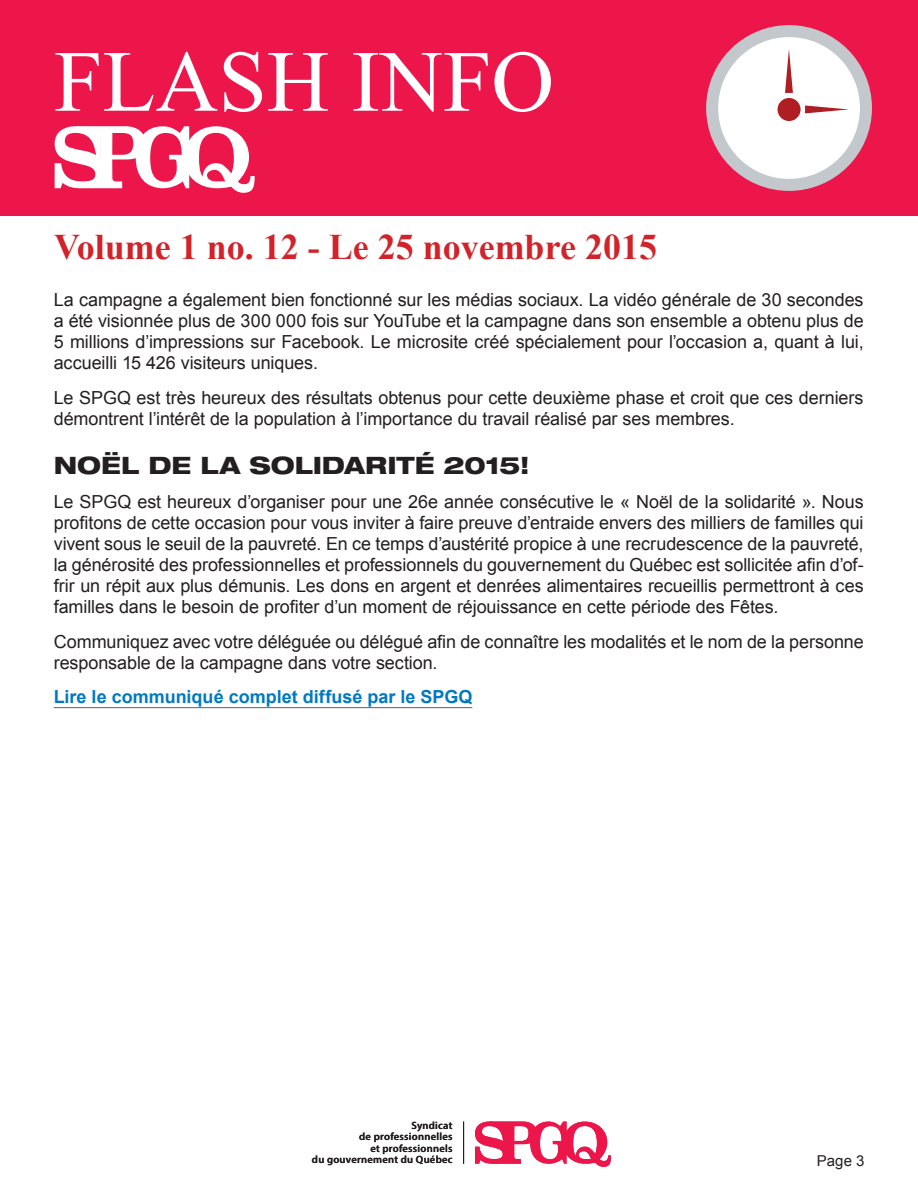
<style>
.page{position:relative;width:918px;height:1188px;background:#fff}
.page>*{position:absolute;margin:0;border:0;box-sizing:border-box;transform-origin:0 0}
.t1{font:87px "Times New Roman";color:#fff}
.t2{font:700 36px "Times New Roman";color:#d1232a}
.t3{font:800 expanded 24px "Helvetica Neue LT Pro";letter-spacing:-.005em;color:#231f20}
.t4{font:18px/21px "Arial";letter-spacing:-.005em;color:#231f20;text-align:justify}
.t5{font:700 18px "Arial";color:#0079c2}
.t6{font:15px "Arial";color:#231f20}
.t7{font:600 10.5px/11.4px "Myriad Pro";letter-spacing:.025em;color:#231f20;text-align:right}
</style>
<div class="page">
<div style="left:0;top:0;width:918px;height:216px;background:#ed164b"></div>
<div style="left:712px;top:31px;width:154px;height:154px;background:#fff;border-radius:50%"></div>
<div style="left:706px;top:25px;width:166px;height:166px;border:12px solid #c2c8cc;border-radius:50%"></div>
<svg style="left:785px;top:49px;width:8px;height:44px"></svg>
<svg style="left:805px;top:105px;width:44px;height:8px"></svg>
<div style="left:778px;top:98px;width:23px;height:23px;background:#af1e22;border-radius:50%"></div>
<svg style="left:55px;top:126px;width:200px;height:67px"></svg>
<hr style="left:463px;top:1122px;width:1px;height:42px;background:#231f20">
<svg style="left:475px;top:1122px;width:136px;height:45px"></svg>
<hr style="left:54px;top:707px;width:418px;height:1px;background:#697379">
<h1 class="t1" style="left:54px;top:23px;width:502px">FLASH INFO</h1>
<h2 class="t2" style="left:54px;top:222px;width:604px">Volume 1 no. 12 - Le 25 novembre 2015</h2>
<p class="t4" style="left:54px;top:289px;width:811px">La campagne a également bien fonctionné sur les médias sociaux. La vidéo générale de 30 secondes a été visionnée plus de 300 000 fois sur YouTube et la campagne dans son ensemble a obtenu plus de 5 millions d’impressions sur Facebook. Le microsite créé spécialement pour l’occasion a, quant à lui, accueilli 15 426 visiteurs uniques.</p>
<p class="t4" style="left:54px;top:387px;width:811px">Le SPGQ est très heureux des résultats obtenus pour cette deuxième phase et croit que ces derniers démontrent l’intérêt de la population à l’importance du travail réalisé par ses membres.</p>
<h3 class="t3" style="left:54px;top:450px;width:477px">NOËL DE LA SOLIDARITÉ 2015!</h3>
<p class="t4" style="left:54px;top:491px;width:812px">Le SPGQ est heureux d’organiser pour une 26e année consécutive le « Noël de la solidarité ». Nous profitons de cette occasion pour vous inviter à faire preuve d’entraide envers des milliers de familles qui vivent sous le seuil de la pauvreté. En ce temps d’austérité propice à une recrudescence de la pauvreté, la générosité des professionnelles et professionnels du gouvernement du Québec est sollicitée afin d’of&shy;frir un répit aux plus démunis. Les dons en argent et denrées alimentaires recueillis permettront à ces familles dans le besoin de profiter d’un moment de réjouissance en cette période des Fêtes.</p>
<p class="t4" style="left:54px;top:631px;width:812px">Communiquez avec votre déléguée ou délégué afin de connaître les modalités et le nom de la personne responsable de la campagne dans votre section.</p>
<p class="t5" style="left:54px;top:685px;width:420px">Lire le communiqué complet diffusé par le SPGQ</p>
<p class="t7" style="left:312px;top:1120px;width:142px">Syndicat<br>de professionnelles<br>et professionnels<br>du gouvernement du Québec</p>
<p class="t6" style="left:817px;top:1151px;width:49px">Page 3</p>
</div>
